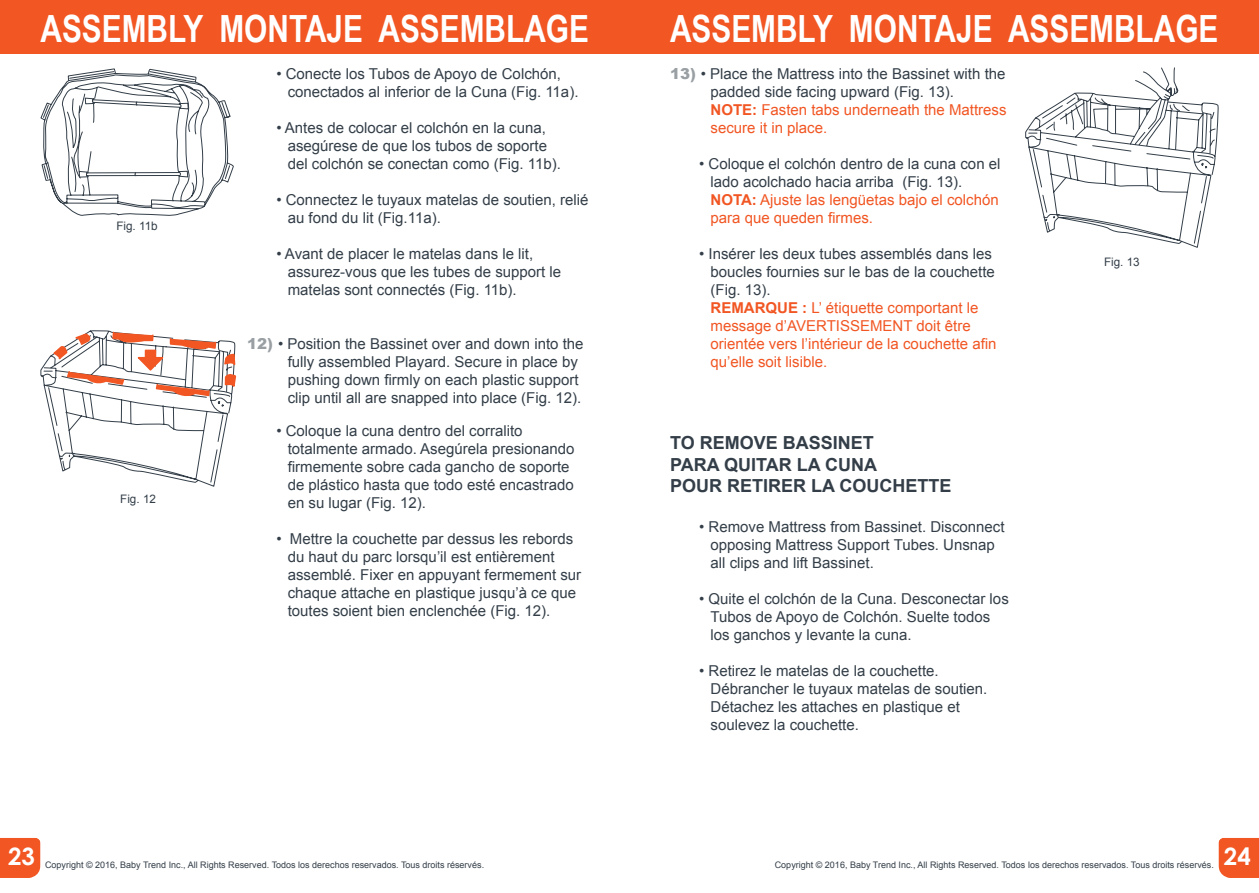
<style>
.page{position:relative;width:1259px;height:893px;background:#fff}
.page>*{position:absolute;margin:0;border:0;box-sizing:border-box;transform-origin:0 0}
.t1{font:700 37.5px "Arial Narrow";color:#fff}
.t2{font:700 24px "Century Gothic";color:#fff}
.t3{font:700 18px/21.6px "Arial";color:#333e48}
.t4{font:15px/18px "Arial";color:#333e48}
.t5{font:15px/18px "Arial";color:#f15623}
.t6{font:11.7px "Arial";color:#333e48}
.t7{font:9px "Arial";color:#333e48}
.s1{font-weight:900;color:#999fa3}
.s2{font-weight:700;color:#f15623}
.s3{color:#f15623}
.s4{color:#333e48}
.s5{font-weight:700}
</style>
<div class="page">
<div style="left:0;top:838px;width:40px;height:40px;background:#f15623"></div>
<div style="left:1218px;top:838px;width:41px;height:40px;background:#f15623"></div>
<div style="left:0;top:0;width:629px;height:54px;background:#f15623"></div>
<div style="left:629px;top:0;width:630px;height:54px;background:#f15623"></div>
<svg style="left:40px;top:68px;width:194px;height:148px"></svg>
<svg style="left:1025px;top:67px;width:194px;height:181px"></svg>
<svg style="left:40px;top:330px;width:197px;height:157px"></svg>
<h1 class="t1" style="left:40px;top:0;width:550px">ASSEMBLY MONTAJE ASSEMBLAGE</h1>
<h1 class="t1" style="left:670px;top:0;width:550px">ASSEMBLY MONTAJE ASSEMBLAGE</h1>
<p class="t6" style="left:116px;top:218px;width:43px">Fig. 11b</p>
<p class="t6" style="left:120px;top:492px;width:37px">Fig. 12</p>
<p class="t4" style="left:288px;top:65px;width:292px;text-indent:-11px">• Conecte los Tubos de Apoyo de Colchón, conectados al inferior de la Cuna (Fig. 11a).</p>
<p class="t4" style="left:288px;top:119px;width:275px;text-indent:-11px">• Antes de colocar el colchón en la cuna, asegúrese de que los tubos de soporte del colchón se conectan como (Fig. 11b).</p>
<p class="t4" style="left:288px;top:191px;width:302px;text-indent:-11px">• Connectez le tuyaux matelas de soutien, relié au fond du lit (Fig.11a).</p>
<p class="t4" style="left:288px;top:245px;width:275px;text-indent:-11px">• Avant de placer le matelas dans le lit, assurez-vous que les tubes de support le matelas sont connectés (Fig. 11b).</p>
<p class="t4" style="left:288px;top:335px;width:297px;text-indent:-40px"><span class="s1">12)</span> • Position the Bassinet over and down into the fully assembled Playard. Secure in place by pushing down firmly on each plastic support clip until all are snapped into place (Fig. 12).</p>
<p class="t4" style="left:288px;top:422px;width:288px;text-indent:-11px">• Coloque la cuna dentro del corralito totalmente armado. Asegúrela presionando firmemente sobre cada gancho de soporte de plástico hasta que todo esté encastrado en su lugar (Fig. 12).</p>
<p class="t4" style="left:288px;top:530px;width:295px;text-indent:-11px">• Mettre la couchette par dessus les rebords du haut du parc lorsqu’il est entièrement assemblé. Fixer en appuyant fermement sur chaque attache en plastique jusqu’à ce que toutes soient bien enclenchée (Fig. 12).</p>
<p class="t4" style="left:710px;top:65px;width:297px;text-indent:-40px"><span class="s1">13)</span> • Place the Mattress into the Bassinet with the padded side facing upward (Fig. 13).<br><span class="s2">NOTE:</span> <span class="s3">Fasten tabs underneath the Mattress secure it in place.</span></p>
<p class="t4" style="left:710px;top:155px;width:291px;text-indent:-11px">• Coloque el colchón dentro de la cuna con el lado acolchado hacia arriba (Fig. 13).<br><span class="s2">NOTA:</span> <span class="s3">Ajuste las lengüetas bajo el colchón para que queden firmes.</span></p>
<p class="t5" style="left:710px;top:245px;width:287px;text-indent:-11px"><span class="s4">• Insérer les deux tubes assemblés dans les boucles fournies sur le bas de la couchette (Fig. 13).<br></span><span class="s5">REMARQUE :</span> L’ étiquette comportant le message d’AVERTISSEMENT doit être orientée vers l’intérieur de la couchette afin qu’elle soit lisible.</p>
<p class="t3" style="left:670px;top:432px;width:283px">TO REMOVE BASSINET<br>PARA QUITAR LA CUNA<br>POUR RETIRER LA COUCHETTE</p>
<p class="t4" style="left:710px;top:518px;width:295px;text-indent:-11px">• Remove Mattress from Bassinet. Disconnect opposing Mattress Support Tubes. Unsnap all clips and lift Bassinet.</p>
<p class="t4" style="left:710px;top:590px;width:300px;text-indent:-11px">• Quite el colchón de la Cuna. Desconectar los<br>Tubos de Apoyo de Colchón. Suelte todos los ganchos y levante la cuna.</p>
<p class="t4" style="left:710px;top:662px;width:278px;text-indent:-11px">• Retirez le matelas de la couchette.<br>Débrancher le tuyaux matelas de soutien.<br>Détachez les attaches en plastique et soulevez la couchette.</p>
<p class="t6" style="left:1104px;top:255px;width:37px">Fig. 13</p>
<h2 class="t2" style="left:8px;top:842px;width:28px">23</h2>
<p class="t7" style="left:45px;top:858px;width:441px">Copyright © 2016, Baby Trend Inc., All Rights Reserved. Todos los derechos reservados. Tous droits réservés.</p>
<p class="t7" style="left:775px;top:858px;width:441px">Copyright © 2016, Baby Trend Inc., All Rights Reserved. Todos los derechos reservados. Tous droits réservés.</p>
<h2 class="t2" style="left:1224px;top:842px;width:28px">24</h2>
</div>
